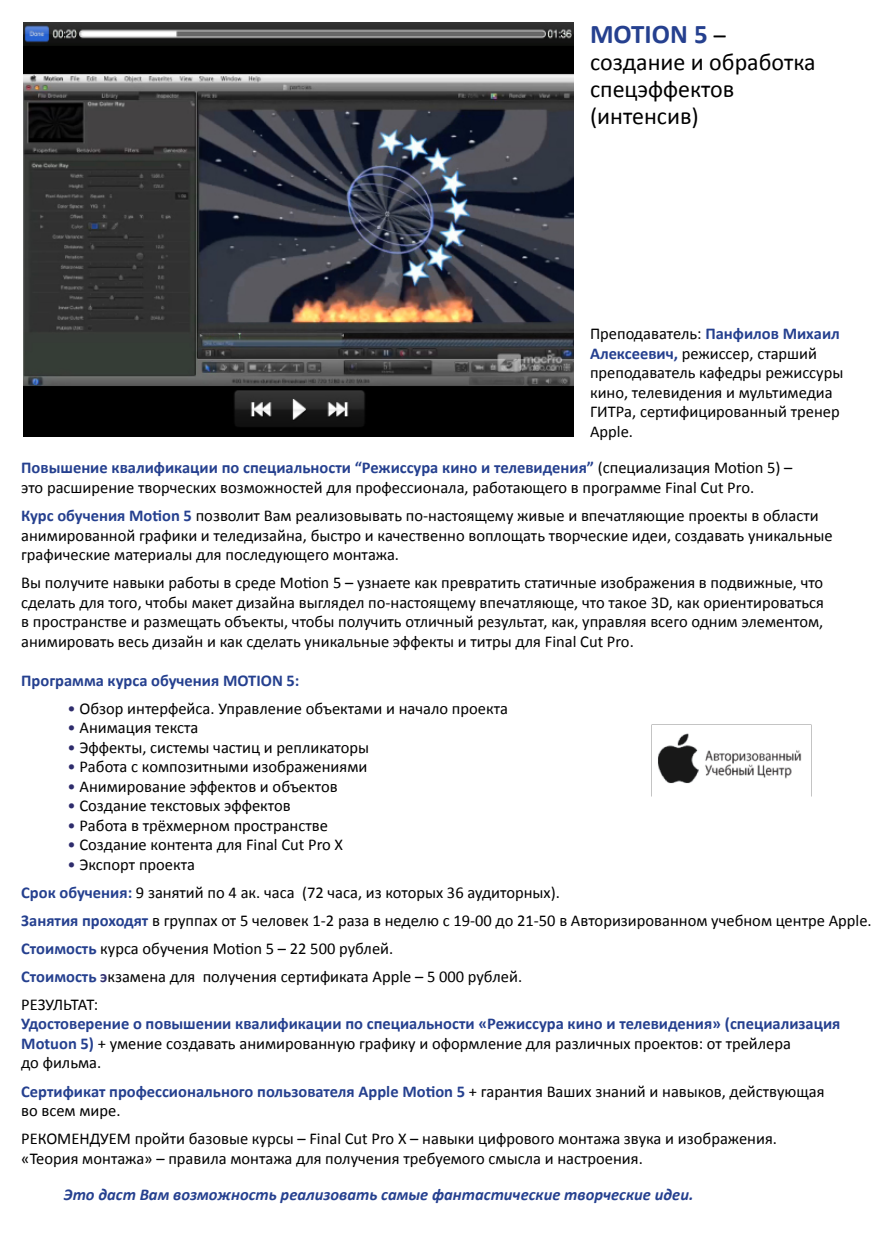
<style>
.page{position:relative;width:893px;height:1234px;background:#fff}
.page>*{position:absolute;margin:0;border:0;box-sizing:border-box;transform-origin:0 0}
.t1{font:700 27px "Calibri";color:#25408f}
.t2{font:24px/27px "Calibri";color:#000}
.t3{font:16.5px/19.5px "Calibri";color:#000}
.t4{font:700 16.5px/19.5px "Calibri";color:#25408f}
.t5{font:italic 700 16.5px "Calibri";color:#25408f}
.s1{font-weight:400;font-size:24px;color:#000}
.s2{font-weight:700;color:#25408f}
.s3{color:#2e2c6c}
.s4{font-weight:700;color:#2e2c6c}
.s5{font-weight:400;color:#000}
</style>
<div class="page">
<img style="left:23px;top:23px;width:550px;height:413px">
<img style="left:651px;top:724px;width:160px;height:72px">
<h1 class="t1" style="left:590px;top:17px;width:137px">MOTION 5 <span class="s1">–</span></h1>
<h2 class="t2" style="left:590px;top:47px;width:227px">создание и обработка спецэффектов (интенсив)</h2>
<p class="t3" style="left:590px;top:323px;width:255px">Преподаватель: <span class="s2">Панфилов Михаил<br>Алексеевич,</span> режиссeр, старший преподаватель кафедры режиссуры кино, телевидения и мультимедиа<br>ГИТРа, сертифицированный тренер<br>Apple.</p>
<p class="t3" style="left:21px;top:457px;width:773px"><span class="s2">Повышение квалификации по специальности “Режиссура кино и телевидения”</span> (специализация Motion 5) – это расширение творческих возможностей для профессионала, работающего в программе Final Cut Pro.</p>
<p class="t3" style="left:21px;top:505px;width:813px"><span class="s2">Курс обучения Motion 5</span> позволит Вам реализовывать по-настоящему живые и впечатляющие проекты в области анимированной графики и теледизайна, быстро и качественно воплощать творческие идеи, создавать уникальные графические материалы для последующего монтажа.</p>
<p class="t3" style="left:21px;top:572px;width:804px;text-align:justify">Вы получите навыки работы в среде Motion 5 – узнаете как превратить статичные изображения в подвижные, что сделать для того, чтобы макет дизайна выглядел по-настоящему впечатляюще, что такое 3D, как ориентироваться в пространстве и размещать объекты, чтобы получить отличный результат, как, управляя всего одним элементом, анимировать весь дизайн и как сделать уникальные эффекты и титры для Final Cut Pro.</p>
<p class="t4" style="left:21px;top:669px;width:280px">Программа курса обучения MOTION 5:</p>
<p class="t3" style="left:68px;top:697px;width:442px"><span class="s3">•</span> Обзор интерфейса. Управление объектами и начало проекта</p>
<p class="t3" style="left:68px;top:717px;width:132px"><span class="s3">•</span> Анимация текста</p>
<p class="t3" style="left:68px;top:736px;width:303px"><span class="s3">•</span> Эффекты, системы частиц и репликаторы</p>
<p class="t3" style="left:68px;top:756px;width:301px"><span class="s3">•</span> Работа с композитными изображениями</p>
<p class="t3" style="left:68px;top:775px;width:272px"><span class="s3">•</span> Анимирование эффектов и объектов</p>
<p class="t3" style="left:68px;top:795px;width:225px"><span class="s3">•</span> Создание текстовых эффектов</p>
<p class="t3" style="left:68px;top:814px;width:262px"><span class="s3">•</span> Работа в трёхмерном пространстве</p>
<p class="t3" style="left:68px;top:834px;width:277px"><span class="s3">•</span> Создание контента для Final Cut Pro X</p>
<p class="t3" style="left:21px;top:849px;width:852px;line-height:28px;text-indent:46px"><span class="s3">•</span> Экспорт проекта<br><span class="s2">Срок обучения:</span> 9 занятий по 4 ак. часа (72 часа, из которых 36 аудиторных).<br><span class="s2">Занятия проходят</span> в группах от 5 человек 1-2 раза в неделю с 19-00 до 21-50 в Авторизированном учебном центре Apple.<br><span class="s2">Стоимость</span> курса обучения Motion 5 – 22 500 рублей.<br><span class="s2">Стоимость</span> <span class="s4">э</span>кзамена для получения сертификата Apple – 5 000 рублей.<br>РЕЗУЛЬТАТ:</p>
<p class="t4" style="left:21px;top:1013px;width:821px">Удостоверение о повышении квалификации по специальности «Режиссура кино и телевидения» (специализация<br>Motuon 5) <span class="s5">+ умение создавать анимированную графику и оформление для различных проектов: от трейлера<br>до фильма.</span></p>
<p class="t4" style="left:21px;top:1080px;width:805px">Сертификат профессионального пользователя Apple Motion 5 <span class="s5">+ гарантия Ваших знаний и навыков, действующая во всем мире.</span></p>
<p class="t3" style="left:21px;top:1127px;width:757px">РЕКОМЕНДУЕМ пройти базовые курсы – Final Cut Pro X – навыки цифрового монтажа звука и изображения. «Теория монтажа» – правила монтажа для получения требуемого смысла и настроения.</p>
<p class="t5" style="left:64px;top:1184px;width:631px">Это даст Вам возможность реализовать самые фантастические творческие идеи.</p>
</div>
